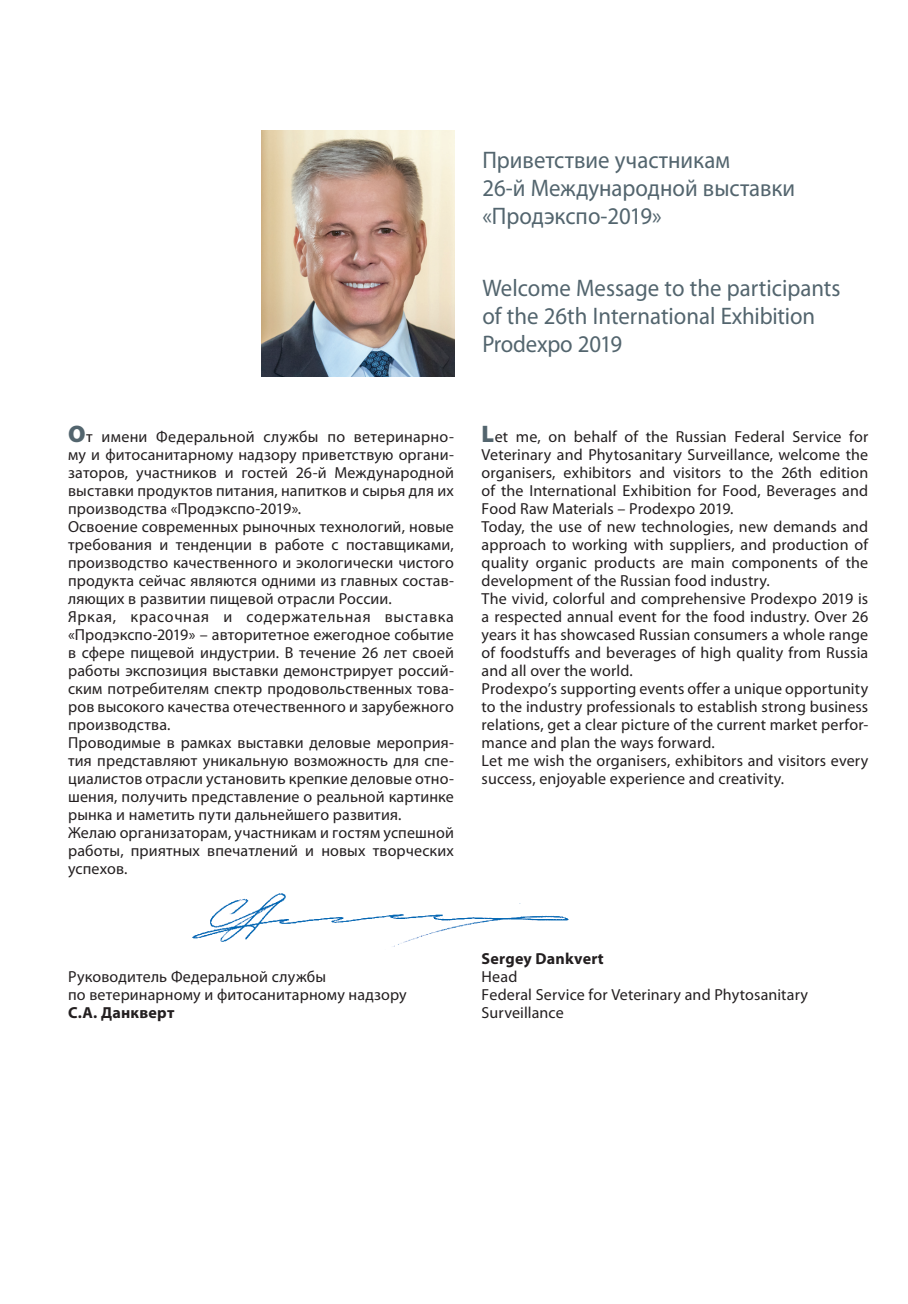
<style>
.page{position:relative;width:908px;height:1304px;background:#fff}
.page>*{position:absolute;margin:0;border:0;box-sizing:border-box;transform-origin:0 0}
.t1{font:24px/28px "Myriad Pro";color:#53656e;scale:.95 1}
.t2{font:16px/18px "Myriad Pro";letter-spacing:.01em;color:#231f20}
.t3{font:700 16px "Myriad Pro";letter-spacing:.015em;color:#231f20}
.s1{font-weight:900;font-size:24px;color:#53656e}
</style>
<div class="page">
<img style="left:192px;top:893px;width:377px;height:54px">
<img style="left:261px;top:130px;width:193px;height:246px">
<p class="t2" style="left:68px;top:428px;width:387px"><span class="s1">О</span>т имени Федеральной службы по ветеринарно&shy;му и фитосанитарному надзору приветствую органи&shy;заторов, участников и гостей 26-й Международной выставки продуктов питания, напитков и сырья для их производства «Продэкспо-2019».<br>Освоение современных рыночных технологий, новые требования и тенденции в работе с поставщиками, производство качественного и экологически чистого продукта сейчас являются одними из главных состав&shy;ляющих в развитии пищевой отрасли России.<br>Яркая, красочная и содержательная выставка «Продэкспо-2019» – авторитетное ежегодное событие в сфере пищевой индустрии. В течение 26 лет своей работы экспозиция выставки демонстрирует россий&shy;ским потребителям спектр продовольственных това&shy;ров высокого качества отечественного и зарубежного производства.<br>Проводимые в рамках выставки деловые мероприя&shy;тия представляют уникальную возможность для спе&shy;циалистов отрасли установить крепкие деловые отно&shy;шения, получить представление о реальной картинке рынка и наметить пути дальнейшего развития.<br>Желаю организаторам, участникам и гостям успешной работы, приятных впечатлений и новых творческих успехов.</p>
<h1 class="t1" style="left:482px;top:146px;width:330px">Приветствие участникам<br>26-й Международной выставки «Продэкспо-2019»</h1>
<h1 class="t1" style="left:482px;top:274px;width:378px">Welcome Message to the participants of the 26th International Exhibition<br>Prodexpo 2019</h1>
<p class="t2" style="left:481px;top:428px;width:388px"><span class="s1">L</span>et me, on behalf of the Russian Federal Service for Veterinary and Phytosanitary Surveillance, welcome the organisers, exhibitors and visitors to the 26th edition of the International Exhibition for Food, Beverages and Food Raw Materials – Prodexpo 2019.<br>Today, the use of new technologies, new demands and approach to working with suppliers, and production of quality organic products are main components of the development of the Russian food industry.<br>The vivid, colorful and comprehensive Prodexpo 2019 is a respected annual event for the food industry. Over 26 years it has showcased Russian consumers a whole range of foodstuffs and beverages of high quality from Russia and all over the world.<br>Prodexpo’s supporting events offer a unique opportunity to the industry professionals to establish strong business relations, get a clear picture of the current market perfor&shy;mance and plan the ways forward.<br>Let me wish the organisers, exhibitors and visitors every success, enjoyable experience and creativity.</p>
<p class="t2" style="left:68px;top:968px;width:340px">Руководитель Федеральной службы<br>по ветеринарному и фитосанитарному надзору</p>
<p class="t3" style="left:68px;top:1002px;width:108px">С.А. Данкверт</p>
<p class="t3" style="left:481px;top:948px;width:124px">Sergey Dankvert</p>
<p class="t2" style="left:481px;top:968px;width:328px">Head<br>Federal Service for Veterinary and Phytosanitary<br>Surveillance</p>
</div>
